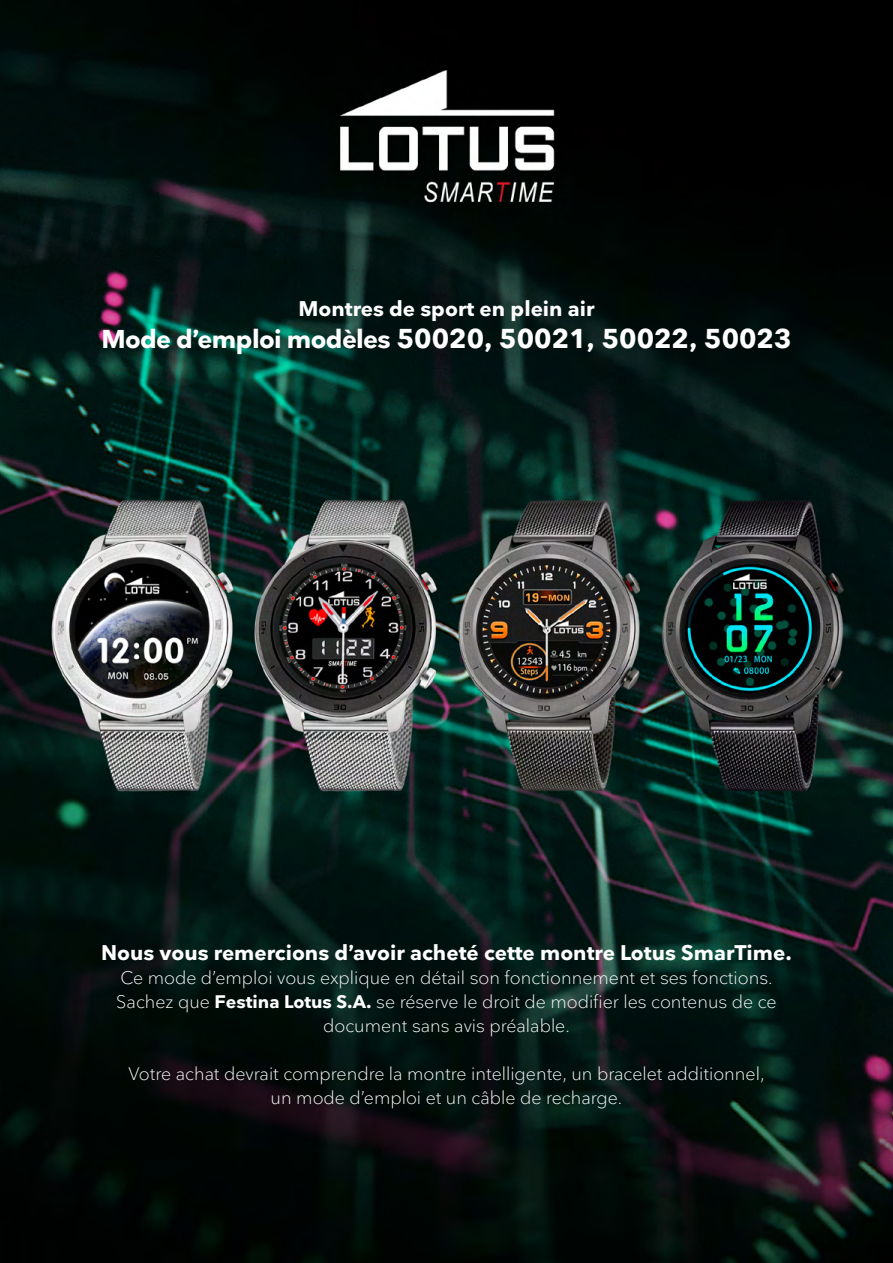
<style>
.page{position:relative;width:893px;height:1263px;background:#fff}
.page>*{position:absolute;margin:0;border:0;box-sizing:border-box;transform-origin:0 0}
.t1{font:700 27px "Nationale";color:#fff}
.t2{font:700 21px "Nationale";color:#fff}
.t3{font:300 18px/24px "Nationale";color:#fff;text-align:center}
.s1{font-size:25.5px}
.s2{font-weight:700}
</style>
<div class="page">
<img style="left:0;top:0;width:893px;height:1263px">
<p class="t2" style="left:298px;top:295px;width:298px">Montres de sport en plein air</p>
<h1 class="t1" style="left:101px;top:321px;width:692px"><span class="s1">Mode d’emploi modèles</span> 50020, 50021, 50022, 50023</h1>
<p class="t2" style="left:101px;top:939px;width:692px">Nous vous remercions d’avoir acheté cette montre Lotus SmarTime.</p>
<p class="t3" style="left:116px;top:965px;width:662px">Ce mode d’emploi vous explique en détail son fonctionnement et ses fonctions.<br>Sachez que <span class="s2">Festina Lotus S.A.</span> se réserve le droit de modifier les contenus de ce document sans avis préalable.</p>
<p class="t3" style="left:129px;top:1061px;width:637px">Votre achat devrait comprendre la montre intelligente, un bracelet additionnel, un mode d’emploi et un câble de recharge.</p>
</div>
